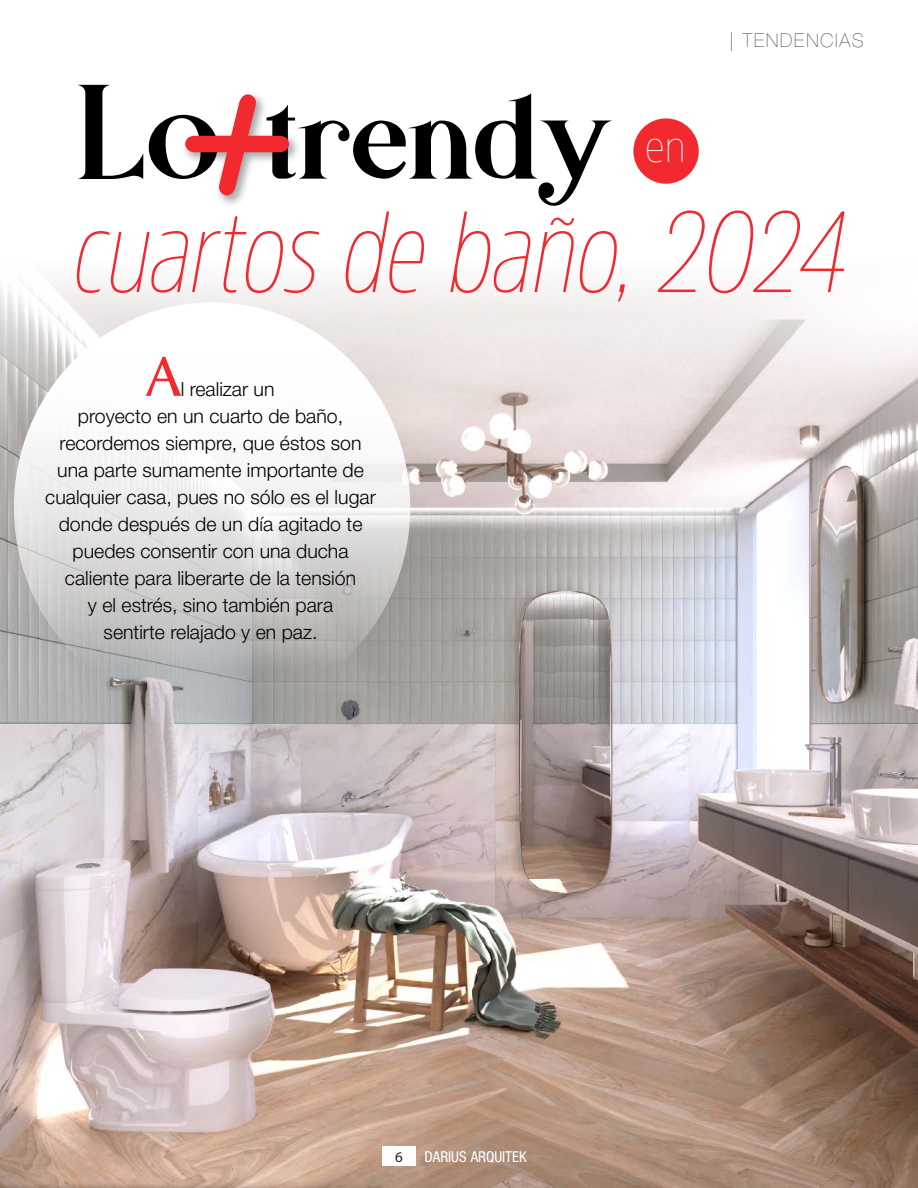
<style>
.page{position:relative;width:918px;height:1188px;background:#fff}
.page>*{position:absolute;margin:0;border:0;box-sizing:border-box;transform-origin:0 0}
.t1{font:italic 100 115.2px "Amsi Pro Cond";color:#f2292f}
.t2{font:81.3px "Basics Serif Free";letter-spacing:-.03em;color:#000}
.t3{font:600 56.55px "Zapf Humanist 601 BT";color:#f2292f}
.t4{font:19.5px "Helvetica Neue LT 45 Lt";color:#000}
.t5{font:18.9px "Helvetica Neue LT 25 Ult Lt";letter-spacing:.1em;color:#000}
.t6{font:15px "Helvetica Neue LT 57 Cn";color:#fff}
.t7{font:15px "Myriad Pro";color:#231f20}
.s1{font-size:89.85px}
</style>
<div class="page">
<img style="left:0;top:478px;width:918px;height:710px">
<svg style="left:0;top:281px;width:918px;height:197px"></svg>
<div style="left:382px;top:1147px;width:34px;height:19px;background:#fff"></div>
<img style="left:184px;top:136px;width:114px;height:69px">
<svg style="left:185px;top:94px;width:104px;height:101px"></svg>
<div style="left:633px;top:118px;width:66px;height:66px;background:#f2292f;border-radius:50%"></div>
<svg style="left:14px;top:302px;width:396px;height:410px"></svg>
<h2 class="t2" style="left:78px;top:93px;width:609px"><span class="s1">Lo</span> trendy <sup>en</sup></h2>
<p class="t5" style="left:730px;top:29px;width:136px">| TENDENCIAS</p>
<h1 class="t1" style="left:74px;top:172px;width:775px">cuartos de baño, 2024</h1>
<h3 class="t3" style="left:147px;top:342px;width:36px">A</h3>
<p class="t4" style="left:181px;top:377px;width:95px">l realizar un</p>
<p class="t4" style="left:78px;top:404px;width:267px">proyecto en un cuarto de baño,</p>
<p class="t4" style="left:60px;top:431px;width:303px">recordemos siempre, que éstos son</p>
<p class="t4" style="left:57px;top:458px;width:308px">una parte sumamente importante de</p>
<p class="t4" style="left:45px;top:485px;width:332px">cualquier casa, pues no sólo es el lugar</p>
<p class="t4" style="left:59px;top:512px;width:305px">donde después de un día agitado te</p>
<p class="t4" style="left:73px;top:539px;width:277px">puedes consentir con una ducha</p>
<p class="t4" style="left:65px;top:566px;width:293px">caliente para liberarte de la tensión</p>
<p class="t4" style="left:88px;top:593px;width:247px">y el estrés, sino también para</p>
<p class="t4" style="left:104px;top:620px;width:215px">sentirte relajado y en paz.</p>
<p class="t7" style="left:395px;top:1147px;width:9px">6</p>
<p class="t6" style="left:425px;top:1148px;width:103px">DARIUS ARQUITEK</p>
</div>
